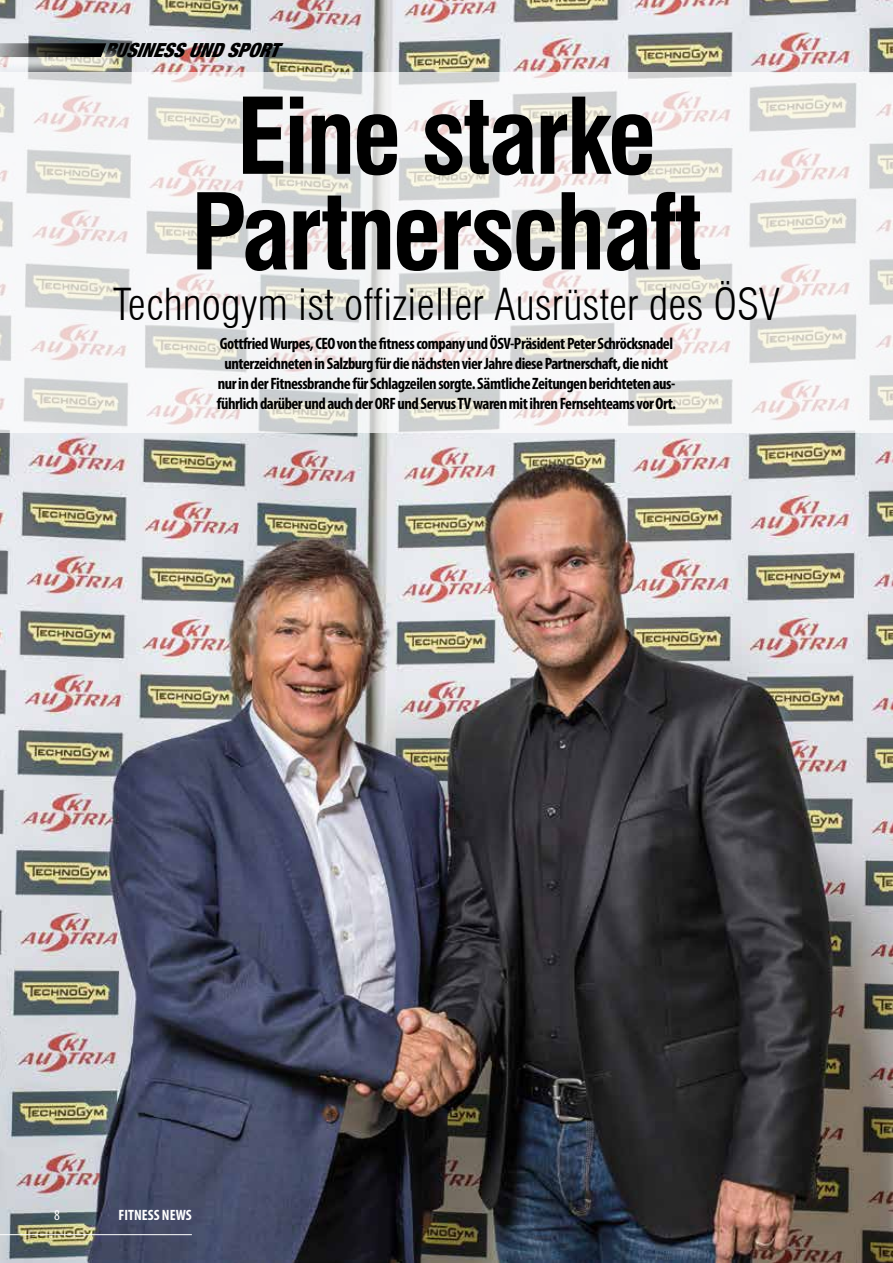
<style>
.page{position:relative;width:893px;height:1263px;background:#fff}
.page>*{position:absolute;margin:0;border:0;box-sizing:border-box;transform-origin:0 0}
.t1{font:700 condensed 102.75px/95.6px "Swiss 721 BT";letter-spacing:-.03em;color:#000;text-align:center}
.t2{font:300 condensed 43.05px "Swiss 721 BT";color:#000}
.t3{font:italic 900 condensed 19.35px "Helvetica Neue";color:#000}
.t4{font:700 condensed 16.5px/19.8px "Myriad Pro";letter-spacing:-.03em;color:#000;text-align:center}
.t5{font:700 condensed 15px "Myriad Pro";color:#fff}
.t6{font:condensed 15px "Myriad Pro";color:#fff}
</style>
<div class="page">
<img style="left:0;top:0;width:893px;height:1263px">
<svg style="left:0;top:72px;width:893px;height:360px;fill:#f5f5f6"></svg>
<hr style="left:0;top:1234px;width:192px;height:1px;background:#fff">
<div style="left:0;top:46px;width:124px;height:30px;background:#fff;opacity:.75"></div>
<svg style="left:0;top:43px;width:106px;height:14px"></svg>
<p class="t3" style="left:104px;top:34px;width:187px">BUSINESSUNDSPORT</p>
<h1 class="t1" style="left:191px;top:89px;width:513px">Eine starke<br>Partnerschaft</h1>
<h2 class="t2" style="left:113px;top:279px;width:668px">Technogym ist offizieller Ausrüster des ÖSV</h2>
<p class="t4" style="left:217px;top:334px;width:461px">Gottfried Wurpes, CEO von the fitness company und ÖSV-Präsident Peter Schröcksnadel unterzeichneten in Salzburg für die nächsten vier Jahre diese Partnerschaft, die nicht nur in der Fitnessbranche für Schlagzeilen sorgte. Sämtliche Zeitungen berichteten aus&shy;führlich darüber und auch der ORF und Servus TV waren mit ihren Fernsehteams vor Ort.</p>
<p class="t6" style="left:54px;top:1206px;width:7px">8</p>
<p class="t5" style="left:119px;top:1206px;width:75px">FITNESS NEWS</p>
</div>
